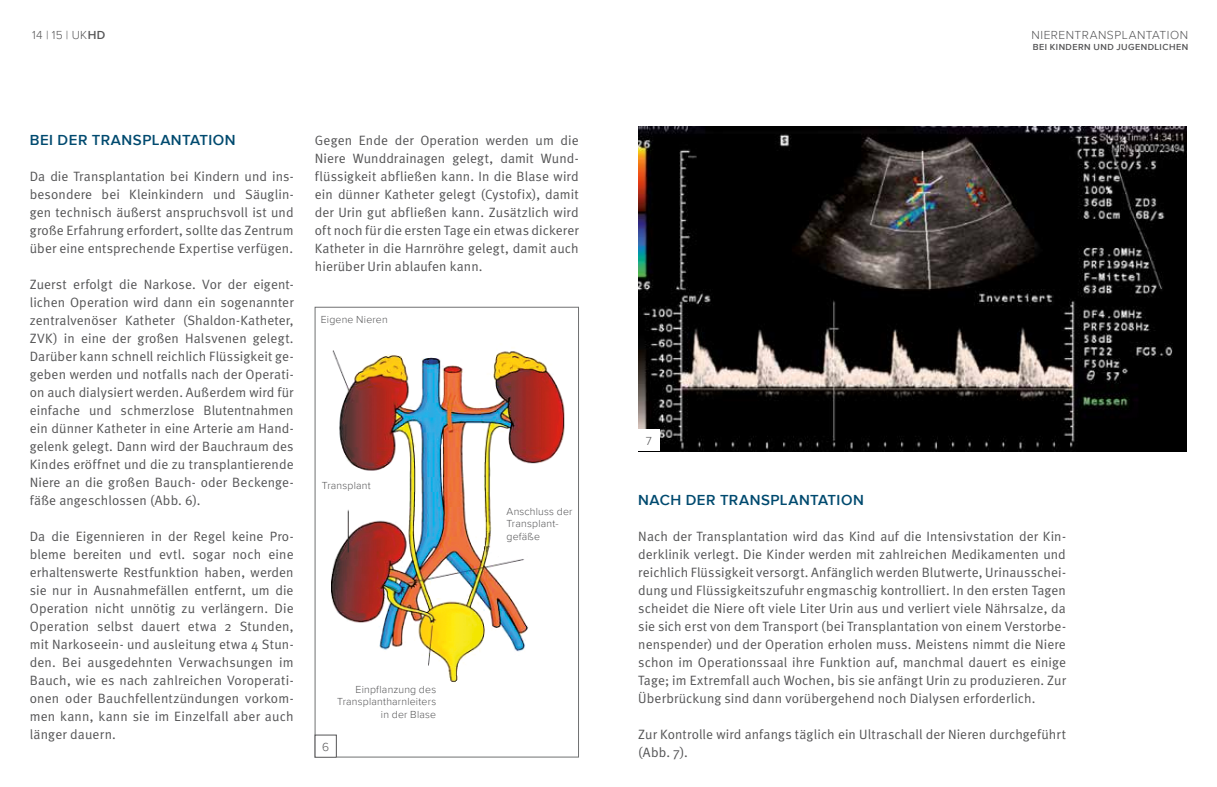
<style>
.page{position:relative;width:1217px;height:787px;background:#fff}
.page>*{position:absolute;margin:0;border:0;box-sizing:border-box;transform-origin:0 0}
.t1{font:600 15px "Proxima Nova";letter-spacing:.035em;color:#004a6f}
.t2{font:13.5px/18px "Meta Normal";letter-spacing:.01em;color:#545455;text-align:justify}
.t3{font:300 12px "Proxima Nova";letter-spacing:.045em;color:#545455}
.t4{font:300 12px "Proxima Nova";color:#565657}
.t5{font:300 10.5px/12.6px "Proxima Nova";letter-spacing:.02em;color:#545455}
.t6{font:600 9px "Proxima Nova";letter-spacing:.055em;color:#545455}
.s1{font-weight:600}
</style>
<div class="page">
<img style="left:638px;top:127px;width:547px;height:324px">
<div style="left:638px;top:430px;width:21px;height:21px;background:#fff"></div>
<img style="left:317px;top:350px;width:248px;height:405px">
<div style="left:315px;top:735px;width:21px;height:22px;background:#fff"></div>
<p class="t4" style="left:32px;top:26px;width:74px">14 | 15 | UK<span class="s1">HD</span></p>
<p class="t3" style="left:1031px;top:26px;width:158px">NIERENTRANSPLANTATION</p>
<p class="t6" style="left:1032px;top:40px;width:157px">BEI KINDERN UND JUGENDLICHEN</p>
<p class="t1" style="left:30px;top:129px;width:207px">BEI DER TRANSPLANTATION</p>
<p class="t2" style="left:30px;top:167px;width:265px">Da die Transplantation bei Kindern und ins&shy;besondere bei Kleinkindern und Säuglin&shy;gen technisch äußerst anspruchsvoll ist und große Erfahrung erfordert, sollte das Zentrum über eine entsprechende Expertise verfügen.</p>
<p class="t2" style="left:30px;top:275px;width:265px">Zuerst erfolgt die Narkose. Vor der eigent&shy;lichen Operation wird dann ein sogenannter zentralvenöser Katheter (Shaldon-Katheter, ZVK) in eine der großen Halsvenen gelegt.<br>Darüber kann schnell reichlich Flüssigkeit ge&shy;geben werden und notfalls nach der Operati&shy;on auch dialysiert werden. Außerdem wird für einfache und schmerzlose Blutentnahmen ein dünner Katheter in eine Arterie am Hand&shy;gelenk gelegt. Dann wird der Bauchraum des Kindes eröffnet und die zu transplantierende Niere an die großen Bauch- oder Beckenge&shy;fäße angeschlossen (Abb. 6).</p>
<p class="t2" style="left:30px;top:527px;width:265px">Da die Eigennieren in der Regel keine Pro&shy;bleme bereiten und evtl. sogar noch eine erhaltenswerte Restfunktion haben, werden sie nur in Ausnahmefällen entfernt, um die Operation nicht unnötig zu verlängern. Die Operation selbst dauert etwa 2 Stunden, mit Narkoseein- und ausleitung etwa 4 Stun&shy;den. Bei ausgedehnten Verwachsungen im Bauch, wie es nach zahlreichen Voroperati&shy;onen oder Bauchfellentzündungen vorkom&shy;men kann, kann sie im Einzelfall aber auch länger dauern.</p>
<p class="t2" style="left:315px;top:131px;width:265px">Gegen Ende der Operation werden um die Niere Wunddrainagen gelegt, damit Wund&shy;flüssigkeit abfließen kann. In die Blase wird ein dünner Katheter gelegt (Cystofix), damit der Urin gut abfließen kann. Zusätzlich wird oft noch für die ersten Tage ein etwas dickerer Katheter in die Harnröhre gelegt, damit auch hierüber Urin ablaufen kann.</p>
<p class="t5" style="left:321px;top:312px;width:68px">Eigene Nieren</p>
<p class="t5" style="left:322px;top:479px;width:50px">Transplant</p>
<p class="t5" style="left:337px;top:682px;width:100px;text-align:right">Einpflanzung des<br>Transplantharnleiters in der Blase</p>
<p class="t3" style="left:322px;top:738px;width:9px">6</p>
<p class="t5" style="left:506px;top:504px;width:67px">Anschluss der<br>Transplant&shy;gefäße</p>
<p class="t3" style="left:645px;top:432px;width:8px">7</p>
<p class="t1" style="left:638px;top:489px;width:227px">NACH DER TRANSPLANTATION</p>
<p class="t2" style="left:638px;top:527px;width:429px">Nach der Transplantation wird das Kind auf die Intensivstation der Kin&shy;derklinik verlegt. Die Kinder werden mit zahlreichen Medikamenten und reichlich Flüssigkeit versorgt. Anfänglich werden Blutwerte, Urinausschei&shy;dung und Flüssigkeitszufuhr engmaschig kontrolliert. In den ersten Tagen scheidet die Niere oft viele Liter Urin aus und verliert viele Nährsalze, da sie sich erst von dem Transport (bei Transplantation von einem Verstorbe&shy;nenspender) und der Operation erholen muss. Meistens nimmt die Niere schon im Operationssaal ihre Funktion auf, manchmal dauert es einige Tage; im Extremfall auch Wochen, bis sie anfängt Urin zu produzieren. Zur Überbrückung sind dann vorübergehend noch Dialysen erforderlich.</p>
<p class="t2" style="left:638px;top:725px;width:429px">Zur Kontrolle wird anfangs täglich ein Ultraschall der Nieren durchgeführt (Abb. 7).</p>
</div>
